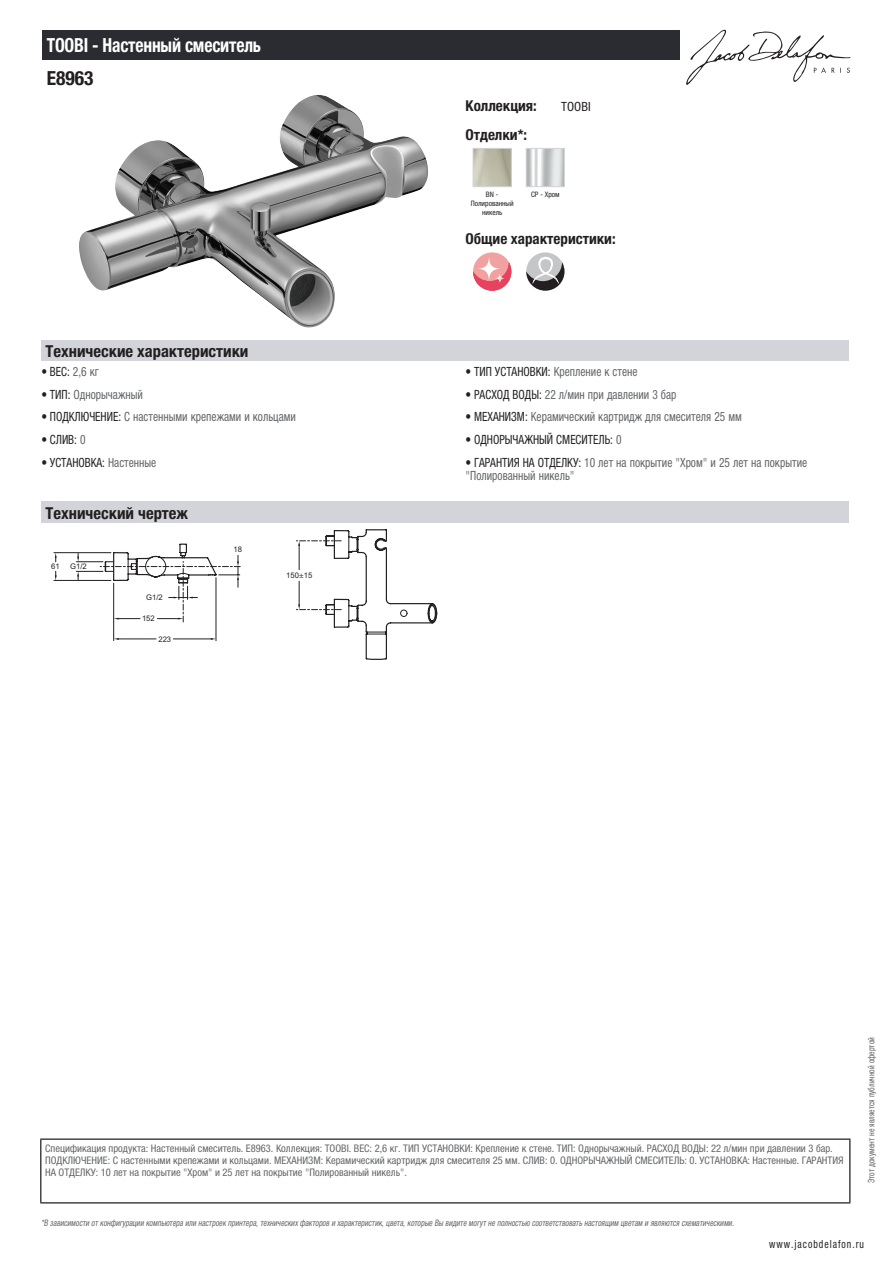
<style>
.page{position:relative;width:893px;height:1263px;background:#fff}
.page>*{position:absolute;margin:0;border:0;box-sizing:border-box;transform-origin:0 0}
.t1{font:700 condensed 19.5px "Helvetica Neue LTCYR";letter-spacing:-.01em;color:#fff;scale:.9 1}
.t2{font:700 condensed 19.5px "Helvetica Neue LTCYR";color:#231f20}
.t3{font:700 condensed 16.5px "Helvetica Neue LTCYR";color:#231f20}
.t4{font:700 condensed 15px "Helvetica Neue LTCYR";color:#231f20}
.t5{font:condensed 12.75px/13.5px "Helvetica Neue LTCYR";color:#626568;scale:.9 1}
.t6{font:condensed 12.75px "Helvetica Neue LTCYR";color:#231f20;scale:.9 1}
.t7{font:condensed 12.75px "Helvetica Neue LTCYR";color:#231f20}
.t8{font:condensed 11.25px "Helvetica Neue LTCYR";letter-spacing:.1em;color:#231f20;scale:.87 1}
.t9{font:condensed 10.5px/12px "Helvetica Neue LTCYR";color:#626568}
.t10{font:italic condensed 9px "Helvetica Neue LTCYR";color:#626568;scale:.87 1}
.t11{font:condensed 9px "Helvetica Neue LTCYR";color:#626568;scale:.87 1}
.t12{font:7.65px "Arial";color:#231f20}
.t13{font:condensed 7.5px/9px "Helvetica Neue LTCYR";color:#231f20;text-align:center}
.s1{color:#626568}
.s2{color:#231f20}
.s3{font-family:"Myriad"}
</style>
<div class="page">
<svg style="left:686px;top:30px;width:164px;height:55px"></svg>
<img style="left:79px;top:95px;width:349px;height:233px">
<img style="left:475px;top:150px;width:35px;height:35px">
<div style="left:473px;top:148px;width:39px;height:39px;border:1px solid #d3d4da"></div>
<img style="left:528px;top:150px;width:35px;height:35px">
<div style="left:526px;top:148px;width:39px;height:39px;border:1px solid #d3d4da"></div>
<div style="left:473px;top:252px;width:38px;height:39px;background:#f2a1a1;border-radius:50%"></div>
<svg style="left:473px;top:258px;width:38px;height:33px"></svg>
<div style="left:526px;top:252px;width:38px;height:39px;background:#c5c6c8;border-radius:50%"></div>
<svg style="left:526px;top:256px;width:38px;height:35px"></svg>
<div style="left:41px;top:340px;width:808px;height:22px;background:#d3d4da"></div>
<div style="left:41px;top:501px;width:808px;height:22px;background:#d3d4da"></div>
<svg style="left:53px;top:529px;width:384px;height:131px"></svg>
<div style="left:43px;top:30px;width:637px;height:30px;background:#2a2c32"></div>
<hr style="left:40px;top:1138px;width:810px;height:2px;background:#040503">
<hr style="left:40px;top:1140px;width:1px;height:62px;background:#040503">
<hr style="left:849px;top:1140px;width:1px;height:62px;background:#040503">
<hr style="left:40px;top:1202px;width:810px;height:1px;background:#040503">
<h1 class="t1" style="left:47px;top:34px;width:240px">TOOBI - Hастенный смеситель</h1>
<h1 class="t2" style="left:47px;top:67px;width:48px">E8963</h1>
<h3 class="t4" style="left:466px;top:97px;width:73px">Коллекция:</h3>
<p class="t7" style="left:561px;top:99px;width:31px">TOOBI</p>
<h3 class="t4" style="left:466px;top:126px;width:63px">Отделки*:</h3>
<p class="t13" style="left:471px;top:190px;width:44px">BN -<br>Полированный никель</p>
<p class="t13" style="left:531px;top:190px;width:30px">CP - Хром</p>
<h3 class="t4" style="left:466px;top:230px;width:152px">Общие характеристики:</h3>
<h2 class="t3" style="left:46px;top:342px;width:204px">Технические характеристики</h2>
<p class="t6" style="left:41px;top:364px;width:65px">• ВЕС: <span class="s1">2,6 кг</span></p>
<p class="t5" style="left:466px;top:365px;width:193px"><span class="s2">• ТИП УСТАНОВКИ:</span> Крепление к стене</p>
<p class="t5" style="left:41px;top:387px;width:114px"><span class="s2">• ТИП:</span> Однорычажный</p>
<p class="t5" style="left:466px;top:387px;width:236px"><span class="s2">• РАСХОД ВОДЫ:</span> 22 л/мин при давлении 3 бар</p>
<p class="t5" style="left:41px;top:410px;width:284px"><span class="s2">• ПОДКЛЮЧЕНИЕ:</span> С настенными крепежами и кольцами</p>
<p class="t5" style="left:466px;top:410px;width:308px"><span class="s2">• МЕХАНИЗМ:</span> Керамический картридж для смесителя 25 мм</p>
<p class="t6" style="left:41px;top:432px;width:51px">• СЛИВ: <span class="s1">0</span></p>
<p class="t6" style="left:466px;top:432px;width:175px">• ОДНОРЫЧАЖНЫЙ СМЕСИТЕЛЬ: <span class="s1">0</span></p>
<p class="t6" style="left:41px;top:455px;width:129px">• УСТАНОВКА: <span class="s1">Настенные</span></p>
<p class="t5" style="left:466px;top:455px;width:381px"><span class="s2">• ГАРАНТИЯ НА ОТДЕЛКУ:</span> 10 лет на покрытие "Хром" и 25 лет на покрытие "Полированный никель"</p>
<h2 class="t3" style="left:46px;top:503px;width:144px">Технический чертеж</h2>
<p class="t12" style="left:51px;top:561px;width:10px">61</p>
<p class="t12" style="left:70px;top:561px;width:18px">G1/2</p>
<p class="t12" style="left:146px;top:592px;width:18px">G1/2</p>
<p class="t12" style="left:142px;top:614px;width:14px">152</p>
<p class="t12" style="left:158px;top:634px;width:14px">223</p>
<p class="t12" style="left:234px;top:544px;width:10px">18</p>
<p class="t12" style="left:286px;top:570px;width:27px">150<span class="s3">±</span>15</p>
<p class="t9" style="left:45px;top:1142px;width:800px">Спецификация продукта: Hастенный смеситель. E8963. Коллекция: TOOBI. ВЕС: 2,6 кг. ТИП УСТАНОВКИ: Крепление к стене. ТИП: Однорычажный. РАСХОД ВОДЫ: 22 л/мин при давлении 3 бар.<br>ПОДКЛЮЧЕНИЕ: С настенными крепежами и кольцами. МЕХАНИЗМ: Керамический картридж для смесителя 25 мм. СЛИВ: 0. ОДНОРЫЧАЖНЫЙ СМЕСИТЕЛЬ: 0. УСТАНОВКА: Настенные. ГАРАНТИЯ<br>НА ОТДЕЛКУ: 10 лет на покрытие "Хром" и 25 лет на покрытие "Полированный никель".</p>
<p class="t10" style="left:41px;top:1218px;width:800px">*В зависимости отконфигурации компьютера или настроек принтера,техническихфакторов и характеристик,цвета,которые Вы видите могутне полностью соответствоватьнастоящим цветам и являются схематическими.</p>
<p class="t11" style="left:866px;top:1183px;width:169px;rotate:-90deg">Этот документ не является публичной офертой</p>
<p class="t8" style="left:769px;top:1237px;width:110px">www.jacobdelafon.ru</p>
</div>
